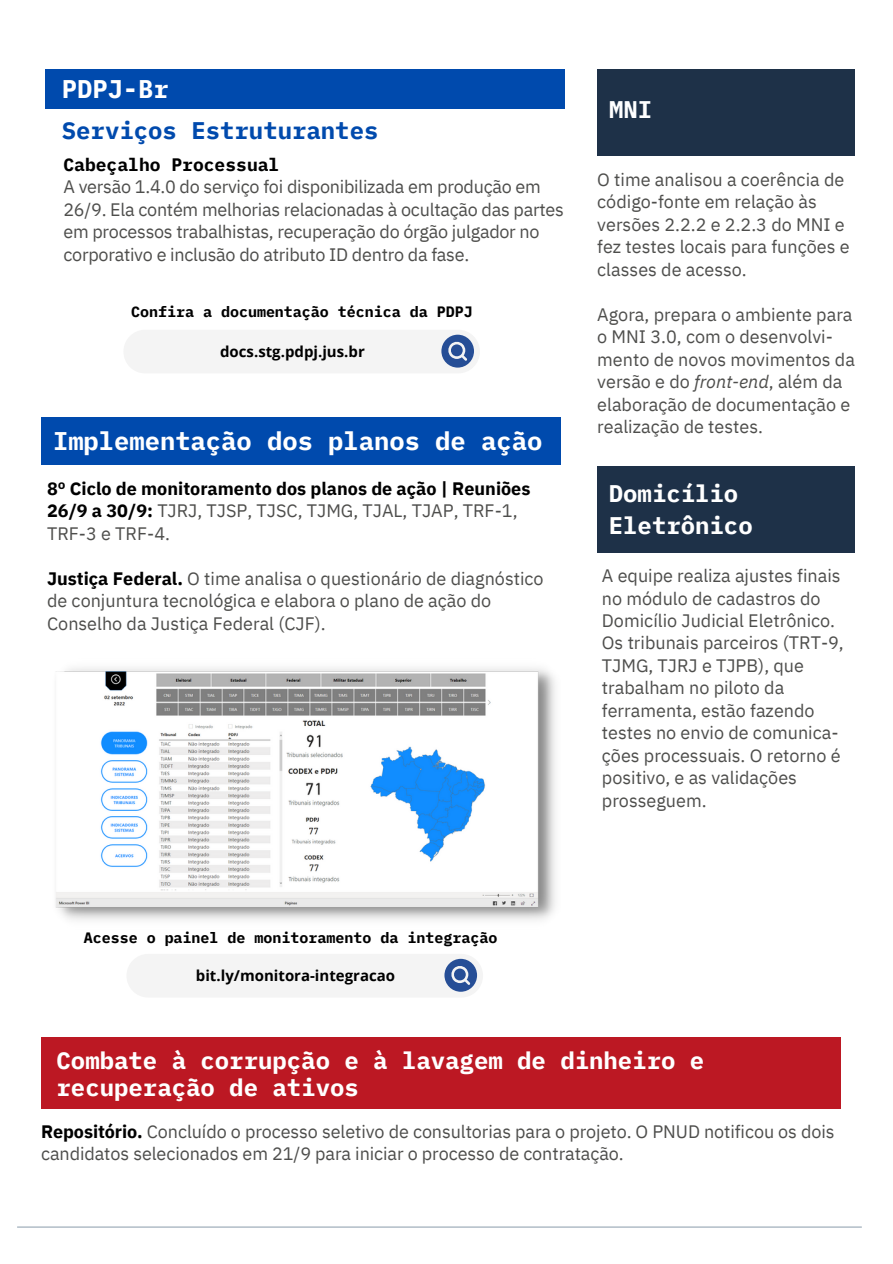
<style>
.page{position:relative;width:893px;height:1264px;background:#fff}
.page>*{position:absolute;margin:0;border:0;box-sizing:border-box;transform-origin:0 0}
.t1{font:700 25.5px "IBM Plex Mono";color:#fff}
.t2{font:700 24px/32.5px "IBM Plex Mono";color:#fff}
.t3{font:700 24px "IBM Plex Mono";color:#004aad}
.t4{font:18px/22.5px "IBM Plex Sans";color:#4e4e4c}
.t5{font:700 18px/22.5px "IBM Plex Sans";color:#000}
.t6{font:700 18px "IBM Plex Mono";color:#000}
.t7{font:700 15px "IBM Plex Mono";color:#000}
.t8{font:700 15px "Open Sans";color:#000}
.s1{font-weight:400;color:#4e4e4c}
.s2{font-weight:700;color:#000}
.s3{font-style:italic}
</style>
<div class="page">
<hr style="left:17px;top:1226px;width:844px;height:1px;background:#96a6b4">
<div style="left:45px;top:69px;width:519px;height:40px;background:#004aad"></div>
<div style="left:597px;top:69px;width:257px;height:87px;background:#1e3148"></div>
<div style="left:41px;top:417px;width:519px;height:47px;background:#004aad"></div>
<div style="left:123px;top:330px;width:357px;height:43px;background:#f4f4f4;border-radius:22px"></div>
<div style="left:441px;top:335px;width:33px;height:32px;background:#264e96;border-radius:50%"></div>
<svg style="left:448px;top:341px;width:19px;height:20px"></svg>
<div style="left:597px;top:466px;width:257px;height:86px;background:#1e3148"></div>
<img style="left:55px;top:668px;width:500px;height:252px">
<div style="left:126px;top:953px;width:357px;height:44px;background:#f4f4f4;border-radius:22px"></div>
<div style="left:444px;top:958px;width:33px;height:33px;background:#264e96;border-radius:50%"></div>
<svg style="left:451px;top:966px;width:19px;height:18px"></svg>
<div style="left:41px;top:1037px;width:799px;height:72px;background:#bc1823"></div>
<h1 class="t1" style="left:62px;top:72px;width:108px">PDPJ-Br</h1>
<h2 class="t3" style="left:62px;top:114px;width:318px">Serviços Estruturantes</h2>
<p class="t6" style="left:63px;top:152px;width:217px">Cabeçalho Processual</p>
<p class="t4" style="left:63px;top:175px;width:502px">A versão 1.4.0 do serviço foi disponibilizada em produção em 26/9. Ela contém melhorias relacionadas à ocultação das partes em processos trabalhistas, recuperação do órgão julgador no corporativo e inclusão do atributo ID dentro da fase.</p>
<p class="t7" style="left:131px;top:301px;width:343px">Confira a documentação técnica da PDPJ</p>
<p class="t8" style="left:220px;top:341px;width:146px">docs.stg.pdpj.jus.br</p>
<h1 class="t1" style="left:53px;top:424px;width:490px">Implementação dos planos de ação</h1>
<p class="t5" style="left:47px;top:477px;width:485px">8º Ciclo de monitoramento dos planos de ação | Reuniões<br>26/9 a 30/9: <span class="s1">TJRJ, TJSP, TJSC, TJMG, TJAL, TJAP, TRF-1,<br>TRF-3 e TRF-4.</span></p>
<p class="t4" style="left:47px;top:567px;width:498px"><span class="s2">Justiça Federal.</span> O time analisa o questionário de diagnóstico de conjuntura tecnológica e elabora o plano de ação do<br>Conselho da Justiça Federal (CJF).</p>
<h2 class="t2" style="left:609px;top:93px;width:45px">MNI</h2>
<p class="t4" style="left:597px;top:168px;width:254px">O time analisou a coerência de código-fonte em relação às versões 2.2.2 e 2.2.3 do MNI e fez testes locais para funções e classes de acesso.</p>
<p class="t4" style="left:597px;top:302px;width:259px">Agora, prepara o ambiente para o MNI 3.0, com o desenvolvi&shy;mento de novos movimentos da versão e do <span class="s3">front-end</span>, além da elaboração de documentação e realização de testes.</p>
<h2 class="t2" style="left:608px;top:476px;width:145px">Domicílio<br>Eletrônico</h2>
<p class="t4" style="left:602px;top:564px;width:243px">A equipe realiza ajustes finais no módulo de cadastros do<br>Domicílio Judicial Eletrônico.<br>Os tribunais parceiros (TRT-9,<br>TJMG, TJRJ e TJPB), que trabalham no piloto da ferramenta, estão fazendo testes no envio de comunica&shy;ções processuais. O retorno é positivo, e as validações prosseguem.</p>
<p class="t7" style="left:84px;top:927px;width:415px">Acesse o painel de monitoramento da integração</p>
<p class="t8" style="left:196px;top:965px;width:201px">bit.ly/monitora-integracao</p>
<h2 class="t2" style="left:57px;top:1046px;width:649px;line-height:27px">Combate à corrupção e à lavagem de dinheiro e recuperação de ativos</h2>
<p class="t4" style="left:41px;top:1119px;width:795px"><span class="s2">Repositório.</span> Concluído o processo seletivo de consultorias para o projeto. O PNUD notificou os dois candidatos selecionados em 21/9 para iniciar o processo de contratação.</p>
</div>
